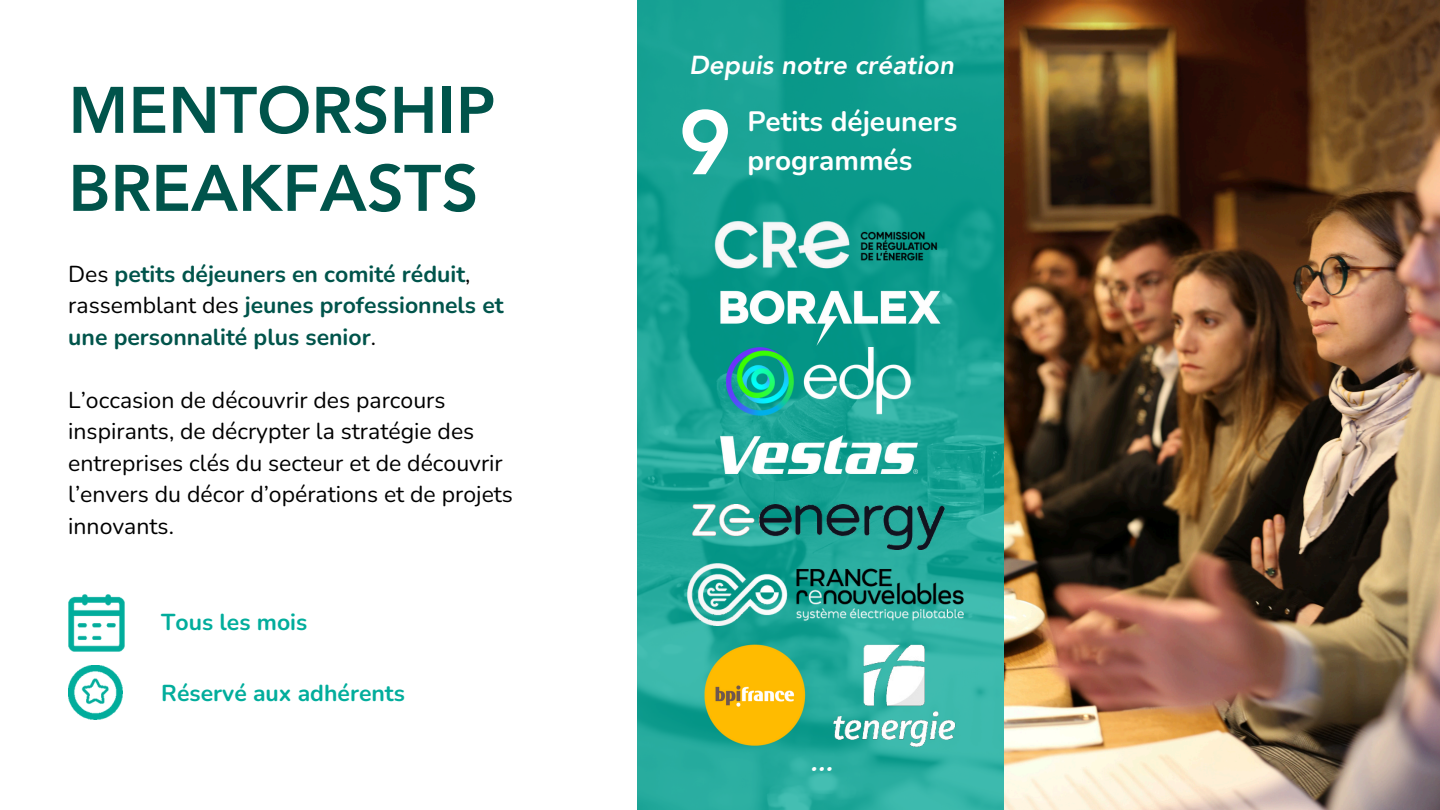
<style>
.page{position:relative;width:1440px;height:810px;background:#fff}
.page>*{position:absolute;margin:0;border:0;box-sizing:border-box;transform-origin:0 0}
.t1{font:800 90.2px "Avenir LT Pro";color:#fff}
.t2{font:800 65px/78px "Avenir LT Pro";color:#00544b}
.t3{font:700 28px/39px "Nunito";color:#fff}
.t4{font:italic 800 26px "Avenir LT Pro";color:#fff}
.t5{font:23px/31.5px "Nunito";color:#000}
.t6{font:700 23px/31.5px "Nunito";color:#00544b}
.t7{font:700 23px "Nunito";color:#02ad9c}
.s1{font-weight:400;color:#000}
</style>
<div class="page">
<img style="left:638px;top:0;width:366px;height:810px">
<img style="left:1004px;top:0;width:436px;height:810px">
<img style="left:699px;top:638px;width:113px;height:114px">
<img style="left:720px;top:290px;width:220px;height:56px">
<img style="left:68px;top:665px;width:54px;height:54px">
<img style="left:68px;top:595px;width:56px;height:57px">
<img style="left:858px;top:218px;width:95px;height:65px">
<img style="left:694px;top:200px;width:158px;height:89px">
<img style="left:720px;top:436px;width:197px;height:37px">
<img style="left:727px;top:348px;width:183px;height:67px">
<img style="left:826px;top:627px;width:137px;height:137px">
<img style="left:760px;top:505px;width:184px;height:45px">
<img style="left:693px;top:505px;width:67px;height:45px">
<img style="left:687px;top:564px;width:277px;height:61px">
<p class="t2" style="left:68px;top:77px;width:429px">MENTORSHIP<br>BREAKFASTS</p>
<p class="t6" style="left:68px;top:258px;width:437px"><span class="s1">Des</span> petits déjeuners en comité réduit<span class="s1">, rassemblant des</span> jeunes professionnels et une personnalité plus senior<span class="s1">.</span></p>
<p class="t5" style="left:68px;top:384px;width:446px">L’occasion de découvrir des parcours inspirants, de décrypter la stratégie des entreprises clés du secteur et de découvrir l’envers du décor d’opérations et de projets innovants.</p>
<h3 class="t7" style="left:161px;top:606px;width:148px">Tous les mois</h3>
<h3 class="t7" style="left:161px;top:677px;width:245px">Réservé aux adhérents</h3>
<p class="t4" style="left:689px;top:55px;width:266px">Depuis notre création</p>
<p class="t1" style="left:679px;top:106px;width:55px">9</p>
<p class="t3" style="left:747px;top:103px;width:212px">Petits déjeuners programmés</p>
<p class="t4" style="left:810px;top:751px;width:25px">...</p>
</div>
